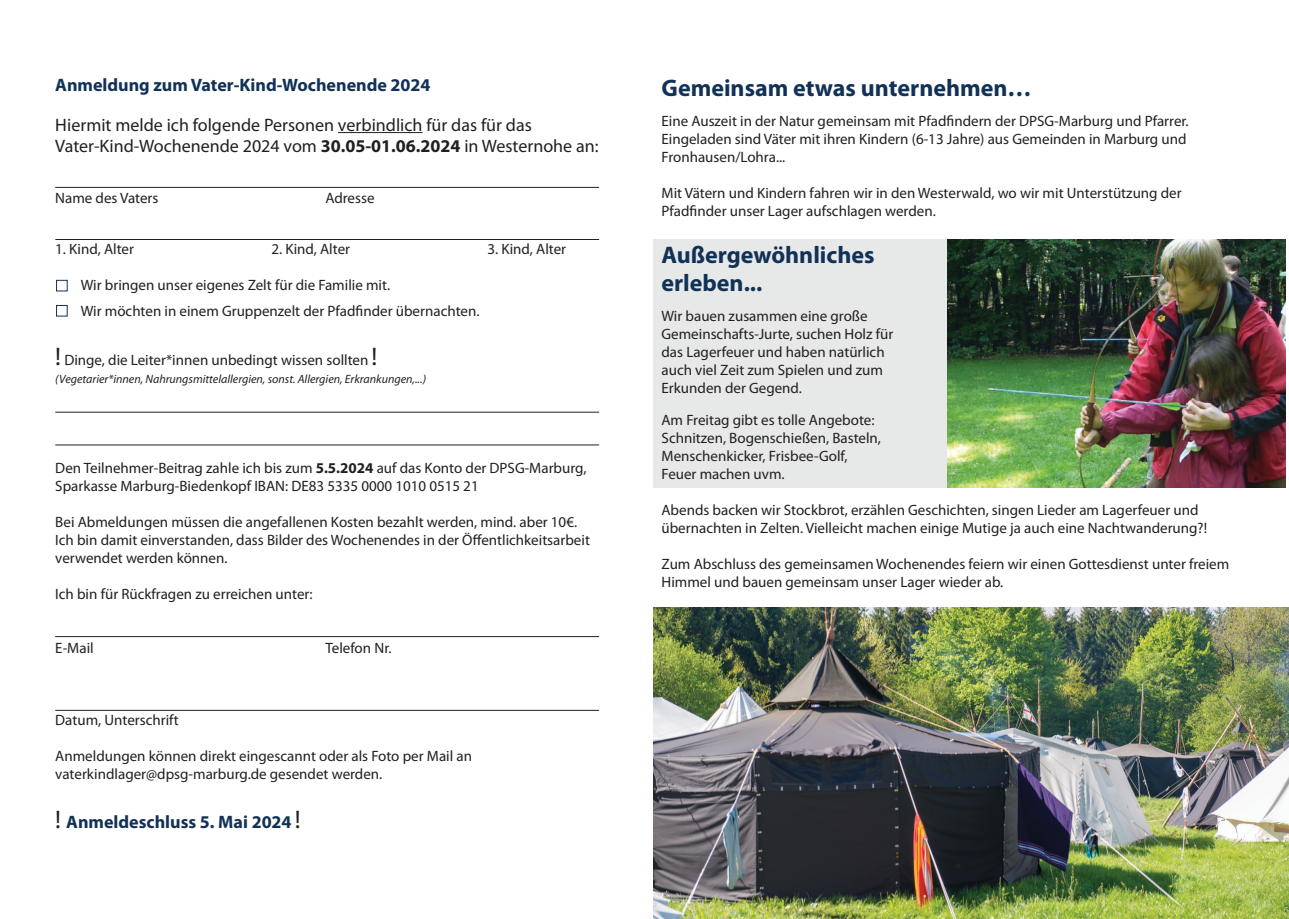
<style>
.page{position:relative;width:1289px;height:919px;background:#fff}
.page>*{position:absolute;margin:0;border:0;box-sizing:border-box;transform-origin:0 0}
.t1{font:700 24px/28.8px "Myriad Pro";color:#123156}
.t2{font:18px/21.6px "Myriad Pro";color:#231f20}
.t3{font:700 18px "Myriad Pro";color:#123156}
.t4{font:15px/18px "Myriad Pro";color:#231f20}
.t5{font:italic 12px "Myriad Pro";color:#231f20}
.s1{font-weight:700}
.s2{font-size:25.5px}
.s3{font-weight:400;font-size:25.5px;color:#231f20}
</style>
<div class="page">
<div style="left:653px;top:239px;width:607px;height:249px;background:#e7e8e8"></div>
<hr style="left:338px;top:132px;width:84px;height:1px;background:#231f20">
<hr style="left:55px;top:187px;width:544px;height:1px;background:#231f20">
<hr style="left:55px;top:239px;width:544px;height:1px;background:#231f20">
<hr style="left:55px;top:412px;width:544px;height:1px;background:#231f20">
<hr style="left:55px;top:444px;width:544px;height:1px;background:#231f20">
<hr style="left:55px;top:636px;width:544px;height:1px;background:#231f20">
<hr style="left:55px;top:710px;width:544px;height:1px;background:#231f20">
<img style="left:653px;top:607px;width:635px;height:311px">
<img style="left:947px;top:239px;width:338px;height:249px">
<div style="left:56px;top:280px;width:11px;height:11px;border:1px solid #123156"></div>
<div style="left:56px;top:305px;width:11px;height:11px;border:1px solid #123156"></div>
<p class="t3" style="left:55px;top:73px;width:377px">Anmeldung zum Vater-Kind-Wochenende 2024</p>
<p class="t2" style="left:55px;top:114px;width:544px">Hiermit melde ich folgende Personen verbindlich für das für das<br>Vater-Kind-Wochenende 2024 vom <span class="s1">30.05-01.06.2024</span> in Westernohe an:</p>
<p class="t4" style="left:55px;top:189px;width:105px">Name des Vaters</p>
<p class="t4" style="left:325px;top:189px;width:51px">Adresse</p>
<p class="t4" style="left:55px;top:240px;width:80px">1. Kind, Alter</p>
<p class="t4" style="left:271px;top:240px;width:80px">2. Kind, Alter</p>
<p class="t4" style="left:487px;top:240px;width:80px">3. Kind, Alter</p>
<p class="t4" style="left:81px;top:272px;width:400px;line-height:25.5px">Wir bringen unser eigenes Zelt für die Familie mit.<br>Wir möchten in einem Gruppenzelt der Pfadfinder übernachten.</p>
<p class="t4" style="left:55px;top:350px;width:324px"><span class="s2">!</span> Dinge, die Leiter*innen unbedingt wissen sollten <span class="s2">!</span></p>
<p class="t5" style="left:55px;top:371px;width:372px">(Vegetarier*innen, Nahrungsmittelallergien, sonst. Allergien, Erkrankungen,...)</p>
<p class="t4" style="left:55px;top:458px;width:532px">Den Teilnehmer-Beitrag zahle ich bis zum <span class="s1">5.5.2024</span> auf das Konto der DPSG-Marburg,<br>Sparkasse Marburg-Biedenkopf IBAN: DE83 5335 0000 1010 0515 21</p>
<p class="t4" style="left:55px;top:512px;width:536px">Bei Abmeldungen müssen die angefallenen Kosten bezahlt werden, mind. aber 10€.<br>Ich bin damit einverstanden, dass Bilder des Wochenendes in der Öffentlichkeitsarbeit verwendet werden können.</p>
<p class="t4" style="left:55px;top:584px;width:259px">Ich bin für Rückfragen zu erreichen unter:</p>
<p class="t4" style="left:55px;top:638px;width:40px">E-Mail</p>
<p class="t4" style="left:325px;top:638px;width:68px">Telefon Nr.</p>
<p class="t4" style="left:55px;top:710px;width:125px">Datum, Unterschrift</p>
<p class="t4" style="left:55px;top:746px;width:418px">Anmeldungen können direkt eingescannt oder als Foto per Mail an vaterkindlager@dpsg-marburg.de gesendet werden.</p>
<p class="t3" style="left:55px;top:809px;width:247px"><span class="s3">!</span> Anmeldeschluss 5. Mai 2024 <span class="s3">!</span></p>
<h1 class="t1" style="left:661px;top:72px;width:371px">Gemeinsam etwas unternehmen…</h1>
<p class="t4" style="left:661px;top:111px;width:528px">Eine Auszeit in der Natur gemeinsam mit Pfadfindern der DPSG-Marburg und Pfarrer.<br>Eingeladen sind Väter mit ihren Kindern (6-13 Jahre) aus Gemeinden in Marburg und<br>Fronhausen/Lohra...</p>
<p class="t4" style="left:661px;top:183px;width:521px">Mit Vätern und Kindern fahren wir in den Westerwald, wo wir mit Unterstützung der<br>Pfadfinder unser Lager aufschlagen werden.</p>
<h1 class="t1" style="left:661px;top:239px;width:214px">Außergewöhnliches erleben...</h1>
<p class="t4" style="left:661px;top:307px;width:233px">Wir bauen zusammen eine große<br>Gemeinschafts-Jurte, suchen Holz für das Lagerfeuer und haben natürlich auch viel Zeit zum Spielen und zum<br>Erkunden der Gegend.</p>
<p class="t4" style="left:661px;top:410px;width:221px">Am Freitag gibt es tolle Angebote:<br>Schnitzen, Bogenschießen, Basteln,<br>Menschenkicker, Frisbee-Golf,<br>Feuer machen uvm.</p>
<p class="t4" style="left:661px;top:500px;width:547px">Abends backen wir Stockbrot, erzählen Geschichten, singen Lieder am Lagerfeuer und übernachten in Zelten. Vielleicht machen einige Mutige ja auch eine Nachtwanderung?!</p>
<p class="t4" style="left:661px;top:554px;width:569px">Zum Abschluss des gemeinsamen Wochenendes feiern wir einen Gottesdienst unter freiem<br>Himmel und bauen gemeinsam unser Lager wieder ab.</p>
</div>
